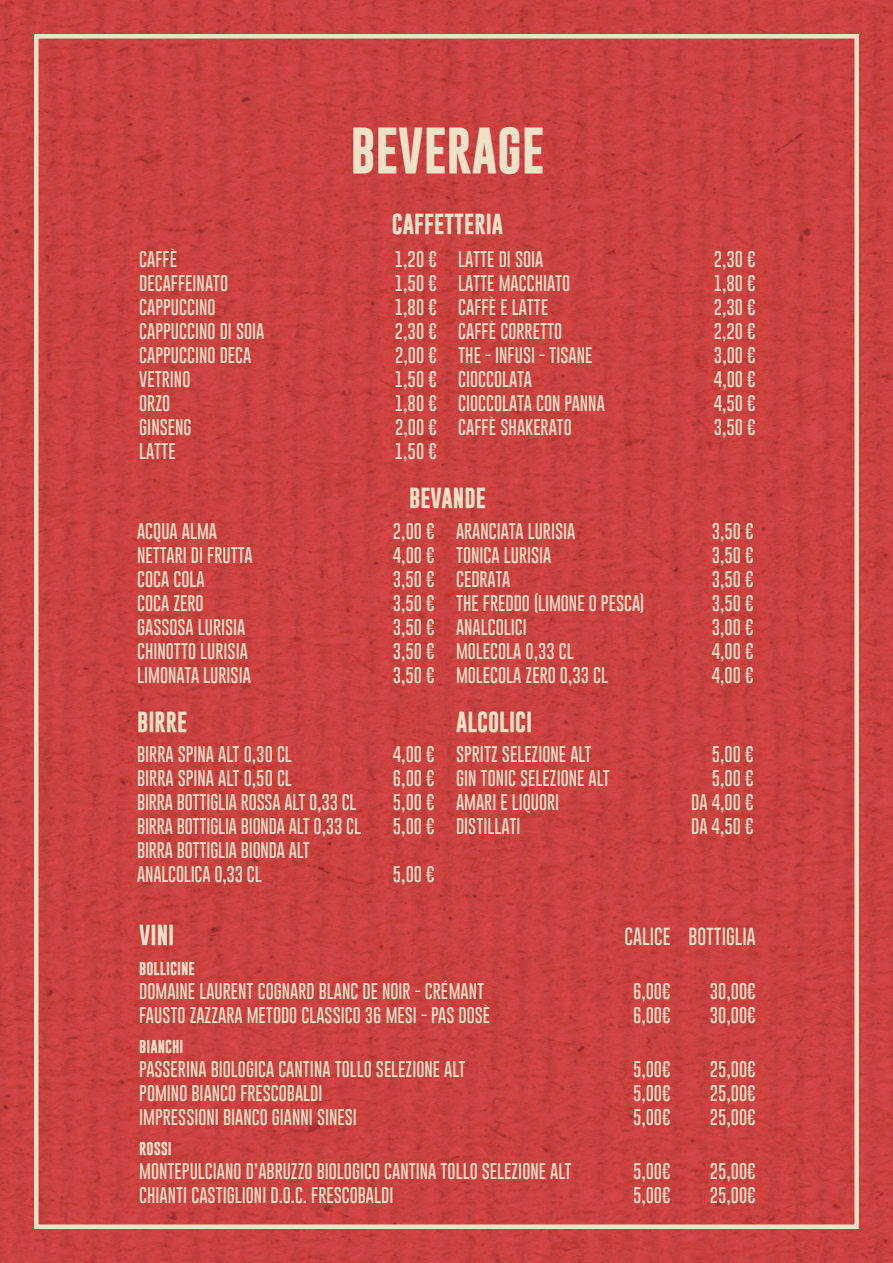
<style>
.page{position:relative;width:893px;height:1263px;background:#ca4140}
.page>*{position:absolute;margin:0;border:0;box-sizing:border-box;transform-origin:0 0}
.t1{font:700 46.95px "Gobold";color:#ede1c6}
.t2{font:700 21px "Gobold";color:#ede1c6}
.t3{font:100 18px "Gobold";color:#ede1c6}
.t4{font:100 16.5px/24px "Gobold";color:#ede1c6}
.t5{font:700 13.5px "Gobold";color:#ede1c6}
</style>
<div class="page">
<div style="left:34px;top:34px;width:825px;height:1195px;border:4px solid #ede1c6"></div>
<svg style="left:0;top:0;width:54px;height:54px"></svg>
<h1 class="t1" style="left:350px;top:120px;width:196px">BEVERAGE</h1>
<p class="t2" style="left:392px;top:210px;width:113px">CAFFETTERIA</p>
<p class="t4" style="left:139px;top:247px;width:40px">CAFFÈ</p>
<p class="t4" style="left:395px;top:247px;width:44px">1,20 €</p>
<p class="t4" style="left:139px;top:271px;width:90px">DECAFFEINATO</p>
<p class="t4" style="left:395px;top:271px;width:44px">1,50 €</p>
<p class="t4" style="left:139px;top:295px;width:78px">CAPPUCCINO</p>
<p class="t4" style="left:395px;top:295px;width:44px">1,80 €</p>
<p class="t4" style="left:139px;top:319px;width:127px">CAPPUCCINO DI SOIA</p>
<p class="t4" style="left:395px;top:319px;width:44px">2,30 €</p>
<p class="t4" style="left:139px;top:343px;width:114px">CAPPUCCINO DECA</p>
<p class="t4" style="left:395px;top:343px;width:43px">2,00 €</p>
<p class="t4" style="left:139px;top:367px;width:53px">VETRINO</p>
<p class="t4" style="left:395px;top:367px;width:44px">1,50 €</p>
<p class="t4" style="left:139px;top:391px;width:32px">ORZO</p>
<p class="t4" style="left:395px;top:391px;width:44px">1,80 €</p>
<p class="t4" style="left:139px;top:415px;width:54px">GINSENG</p>
<p class="t4" style="left:395px;top:415px;width:43px">2,00 €</p>
<p class="t4" style="left:139px;top:439px;width:38px">LATTE</p>
<p class="t4" style="left:395px;top:439px;width:44px">1,50 €</p>
<p class="t4" style="left:458px;top:247px;width:87px">LATTE DI SOIA</p>
<p class="t4" style="left:714px;top:247px;width:44px">2,30 €</p>
<p class="t4" style="left:458px;top:271px;width:113px">LATTE MACCHIATO</p>
<p class="t4" style="left:714px;top:271px;width:44px">1,80 €</p>
<p class="t4" style="left:458px;top:295px;width:92px">CAFFÈ E LATTE</p>
<p class="t4" style="left:714px;top:295px;width:44px">2,30 €</p>
<p class="t4" style="left:458px;top:319px;width:106px">CAFFÈ CORRETTO</p>
<p class="t4" style="left:714px;top:319px;width:44px">2,20 €</p>
<p class="t4" style="left:458px;top:343px;width:136px">THE - INFUSI - TISANE</p>
<p class="t4" style="left:714px;top:343px;width:43px">3,00 €</p>
<p class="t4" style="left:458px;top:367px;width:75px">CIOCCOLATA</p>
<p class="t4" style="left:714px;top:367px;width:43px">4,00 €</p>
<p class="t4" style="left:458px;top:391px;width:148px">CIOCCOLATA CON PANNA</p>
<p class="t4" style="left:714px;top:391px;width:44px">4,50 €</p>
<p class="t4" style="left:458px;top:415px;width:115px">CAFFÈ SHAKERATO</p>
<p class="t4" style="left:714px;top:415px;width:44px">3,50 €</p>
<p class="t2" style="left:409px;top:484px;width:78px">BEVANDE</p>
<p class="t4" style="left:137px;top:519px;width:81px">ACQUA ALMA</p>
<p class="t4" style="left:393px;top:519px;width:43px">2,00 €</p>
<p class="t4" style="left:137px;top:543px;width:117px">NETTARI DI FRUTTA</p>
<p class="t4" style="left:393px;top:543px;width:43px">4,00 €</p>
<p class="t4" style="left:137px;top:567px;width:69px">COCA COLA</p>
<p class="t4" style="left:393px;top:567px;width:44px">3,50 €</p>
<p class="t4" style="left:137px;top:591px;width:68px">COCA ZERO</p>
<p class="t4" style="left:393px;top:591px;width:44px">3,50 €</p>
<p class="t4" style="left:137px;top:615px;width:110px">GASSOSA LURISIA</p>
<p class="t4" style="left:393px;top:615px;width:44px">3,50 €</p>
<p class="t4" style="left:137px;top:639px;width:112px">CHINOTTO LURISIA</p>
<p class="t4" style="left:393px;top:639px;width:44px">3,50 €</p>
<p class="t4" style="left:137px;top:663px;width:115px">LIMONATA LURISIA</p>
<p class="t4" style="left:393px;top:663px;width:44px">3,50 €</p>
<p class="t2" style="left:137px;top:708px;width:52px">BIRRE</p>
<p class="t4" style="left:137px;top:742px;width:156px">BIRRA SPINA ALT 0,30 CL</p>
<p class="t4" style="left:393px;top:742px;width:43px">4,00 €</p>
<p class="t4" style="left:137px;top:766px;width:156px">BIRRA SPINA ALT 0,50 CL</p>
<p class="t4" style="left:393px;top:766px;width:43px">6,00 €</p>
<p class="t4" style="left:137px;top:790px;width:221px">BIRRA BOTTIGLIA ROSSA ALT 0,33 CL</p>
<p class="t4" style="left:393px;top:790px;width:43px">5,00 €</p>
<p class="t4" style="left:137px;top:814px;width:225px">BIRRA BOTTIGLIA BIONDA ALT 0,33 CL</p>
<p class="t4" style="left:393px;top:814px;width:43px">5,00 €</p>
<p class="t4" style="left:137px;top:838px;width:174px">BIRRA BOTTIGLIA BIONDA ALT<br>ANALCOLICA 0,33 CL</p>
<p class="t4" style="left:393px;top:862px;width:43px">5,00 €</p>
<p class="t4" style="left:456px;top:519px;width:121px">ARANCIATA LURISIA</p>
<p class="t4" style="left:712px;top:519px;width:44px">3,50 €</p>
<p class="t4" style="left:456px;top:543px;width:97px">TONICA LURISIA</p>
<p class="t4" style="left:712px;top:543px;width:44px">3,50 €</p>
<p class="t4" style="left:456px;top:567px;width:56px">CEDRATA</p>
<p class="t4" style="left:712px;top:567px;width:44px">3,50 €</p>
<p class="t4" style="left:456px;top:591px;width:190px">THE FREDDO (LIMONE O PESCA)</p>
<p class="t4" style="left:712px;top:591px;width:44px">3,50 €</p>
<p class="t4" style="left:456px;top:615px;width:72px">ANALCOLICI</p>
<p class="t4" style="left:712px;top:615px;width:43px">3,00 €</p>
<p class="t4" style="left:456px;top:639px;width:119px">MOLECOLA 0,33 CL</p>
<p class="t4" style="left:712px;top:639px;width:43px">4,00 €</p>
<p class="t4" style="left:456px;top:663px;width:154px">MOLECOLA ZERO 0,33 CL</p>
<p class="t4" style="left:712px;top:663px;width:43px">4,00 €</p>
<p class="t2" style="left:456px;top:708px;width:78px">ALCOLICI</p>
<p class="t4" style="left:456px;top:742px;width:137px">SPRITZ SELEZIONE ALT</p>
<p class="t4" style="left:712px;top:742px;width:43px">5,00 €</p>
<p class="t4" style="left:456px;top:766px;width:155px">GIN TONIC SELEZIONE ALT</p>
<p class="t4" style="left:712px;top:766px;width:43px">5,00 €</p>
<p class="t4" style="left:456px;top:790px;width:105px">AMARI E LIQUORI</p>
<p class="t4" style="left:691px;top:790px;width:64px">DA 4,00 €</p>
<p class="t4" style="left:456px;top:814px;width:66px">DISTILLATI</p>
<p class="t4" style="left:691px;top:814px;width:64px">DA 4,50 €</p>
<p class="t2" style="left:139px;top:921px;width:37px">VINI</p>
<p class="t3" style="left:624px;top:925px;width:133px">CALICE BOTTIGLIA</p>
<p class="t5" style="left:139px;top:960px;width:57px">BOLLICINE</p>
<p class="t4" style="left:139px;top:979px;width:346px">DOMAINE LAURENT COGNARD BLANC DE NOIR - CRÉMANT</p>
<p class="t4" style="left:633px;top:979px;width:39px">6,00€</p>
<p class="t4" style="left:710px;top:979px;width:47px">30,00€</p>
<p class="t4" style="left:139px;top:1003px;width:353px">FAUSTO ZAZZARA METODO CLASSICO 36 MESI - PAS DOSÈ</p>
<p class="t4" style="left:633px;top:1003px;width:39px">6,00€</p>
<p class="t4" style="left:710px;top:1003px;width:47px">30,00€</p>
<p class="t5" style="left:139px;top:1038px;width:46px">BIANCHI</p>
<p class="t4" style="left:139px;top:1057px;width:328px">PASSERINA BIOLOGICA CANTINA TOLLO SELEZIONE ALT</p>
<p class="t4" style="left:633px;top:1057px;width:39px">5,00€</p>
<p class="t4" style="left:710px;top:1057px;width:48px">25,00€</p>
<p class="t4" style="left:139px;top:1081px;width:185px">POMINO BIANCO FRESCOBALDI</p>
<p class="t4" style="left:633px;top:1081px;width:39px">5,00€</p>
<p class="t4" style="left:710px;top:1081px;width:48px">25,00€</p>
<p class="t4" style="left:139px;top:1105px;width:219px">IMPRESSIONI BIANCO GIANNI SINESI</p>
<p class="t4" style="left:633px;top:1105px;width:39px">5,00€</p>
<p class="t4" style="left:710px;top:1105px;width:48px">25,00€</p>
<p class="t5" style="left:139px;top:1140px;width:34px">ROSSI</p>
<p class="t4" style="left:139px;top:1159px;width:434px">MONTEPULCIANO D’ABRUZZO BIOLOGICO CANTINA TOLLO SELEZIONE ALT</p>
<p class="t4" style="left:633px;top:1159px;width:39px">5,00€</p>
<p class="t4" style="left:710px;top:1159px;width:48px">25,00€</p>
<p class="t4" style="left:139px;top:1183px;width:256px">CHIANTI CASTIGLIONI D.O.C. FRESCOBALDI</p>
<p class="t4" style="left:633px;top:1183px;width:39px">5,00€</p>
<p class="t4" style="left:710px;top:1183px;width:48px">25,00€</p>
</div>
